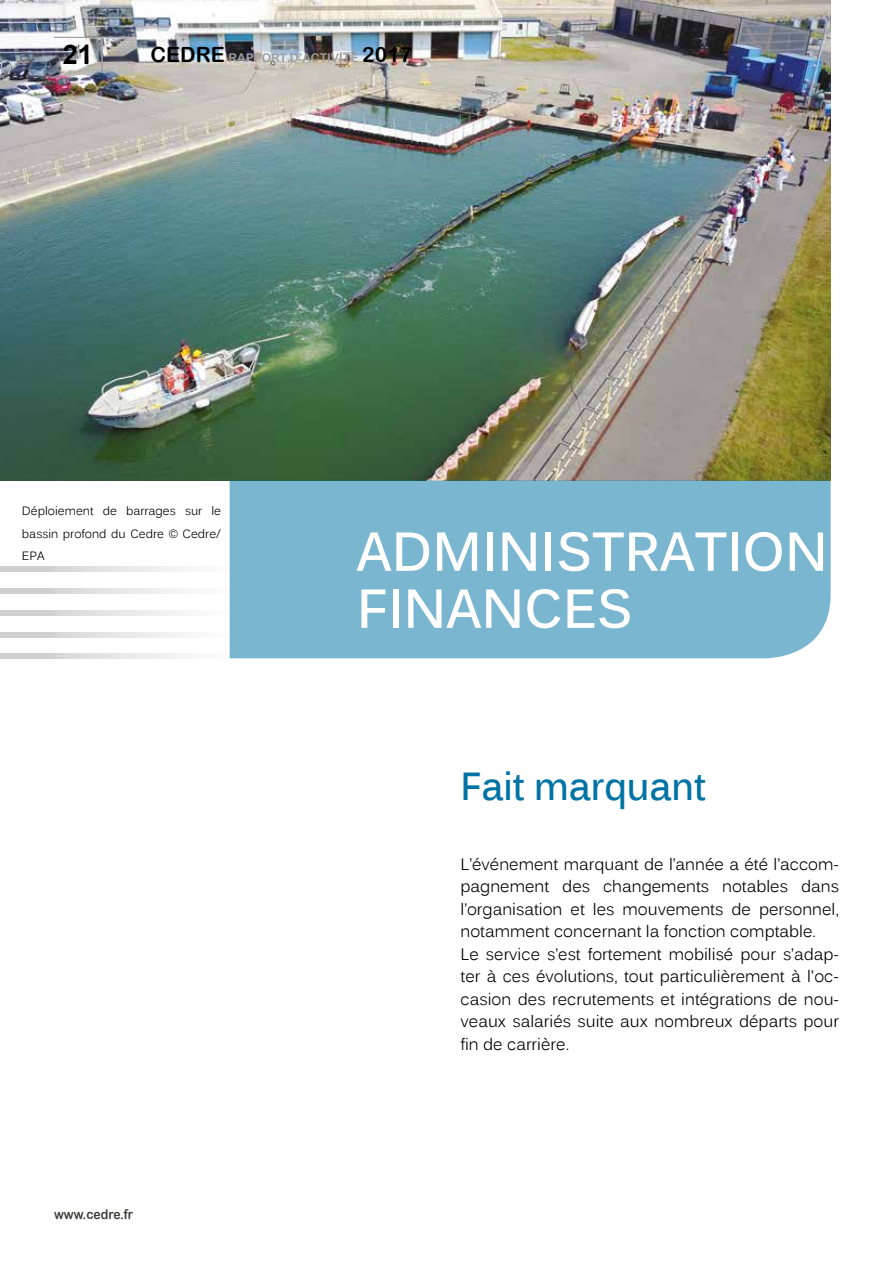
<style>
.page{position:relative;width:893px;height:1263px;background:#fff}
.page>*{position:absolute;margin:0;border:0;box-sizing:border-box;transform-origin:0 0}
.t1{font:700 54px/57px "Kalinga";color:#fff}
.t2{font:700 39px "Kalinga";color:#0073a5;scale:.9 1}
.t3{font:700 27px "Arial";color:#000}
.t4{font:16.5px/22.5px "Kalinga";color:#000}
.t5{font:13.5px "Arial Rounded MT Bold";color:#3c3c3b;scale:.9 1}
.t6{font:12px/22.5px "Kalinga";color:#000;text-align:justify}
.t7{font:12px "Arial Rounded MT Bold";color:#9d9d9c}
.s1{font-size:21px;color:#000}
</style>
<div class="page">
<svg style="left:0;top:611px;width:230px;height:5px"></svg>
<svg style="left:0;top:567px;width:230px;height:5px"></svg>
<svg style="left:0;top:632px;width:230px;height:5px"></svg>
<svg style="left:0;top:588px;width:230px;height:5px"></svg>
<svg style="left:0;top:653px;width:230px;height:5px"></svg>
<img style="left:0;top:0;width:831px;height:480px">
<div style="left:230px;top:480px;width:601px;height:178px;background:#7bb6d0"></div>
<hr style="left:54px;top:37px;width:49px;height:1px;background:#9d9d9c">
<hr style="left:101px;top:38px;width:2px;height:33px;background:#9d9d9c">
<h3 class="t3" style="left:63px;top:36px;width:32px">21</h3>
<p class="t7" style="left:151px;top:51px;width:263px"><span class="s1">CEDRE</span> RAPPORT D’ACTIVITÉ <span class="s1">2017</span></p>
<p class="t6" style="left:22px;top:500px;width:201px">Déploiement de barrages sur le bassin profond du Cedre © Cedre/ EPA</p>
<p class="t5" style="left:54px;top:1206px;width:90px">www.cedre.fr</p>
<h1 class="t1" style="left:357px;top:528px;width:473px">ADMINISTRATION<br>FINANCES</h1>
<h2 class="t2" style="left:460px;top:761px;width:274px">Fait marquant</h2>
<p class="t4" style="left:460px;top:853px;width:380px">L’événement marquant de l’année a été l’accom&shy;pagnement des changements notables dans l’organisation et les mouvements de personnel, notamment concernant la fonction comptable.<br>Le service s’est fortement mobilisé pour s’adap&shy;ter à ces évolutions, tout particulièrement à l'oc&shy;casion des recrutements et intégrations de nou&shy;veaux salariés suite aux nombreux départs pour fin de carrière.</p>
</div>
